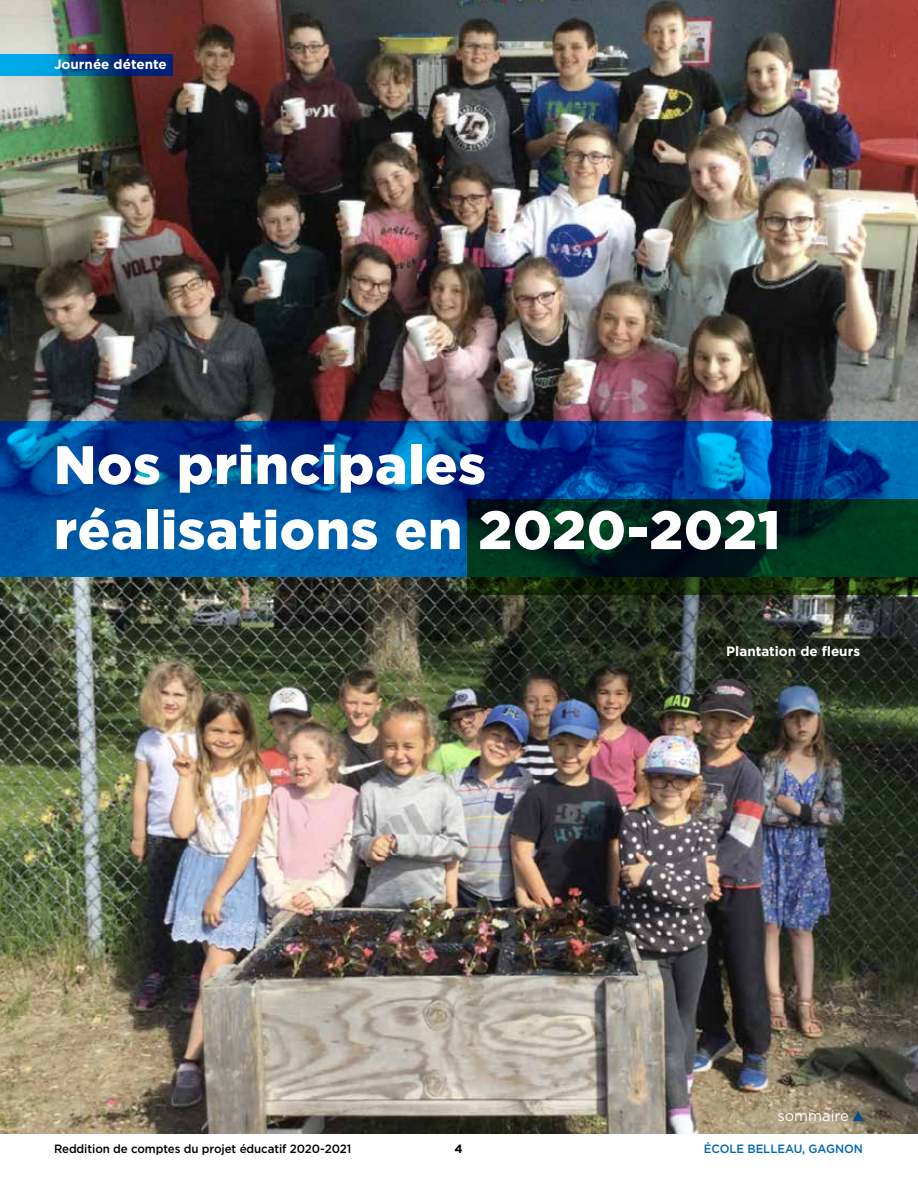
<style>
.page{position:relative;width:918px;height:1188px;background:#fff}
.page>*{position:absolute;margin:0;border:0;box-sizing:border-box;transform-origin:0 0}
.t1{font:900 54px/65.1px "Gotham";letter-spacing:.01em;color:#fff}
.t2{font:15px "Gotham";color:#fff}
.t3{font:700 13.5px "Gotham";color:#fff}
.t4{font:500 12px "Gotham";letter-spacing:-.005em;color:#000;scale:.96 1}
.t5{font:500 12px "Gotham";letter-spacing:-.005em;color:#0068b3;scale:.96 1}
.t6{font:700 12px "Gotham";color:#000}
</style>
<div class="page">
<img style="left:0;top:0;width:918px;height:1134px">
<svg style="left:0;top:421px;width:918px;height:156px;background:#00499b"></svg>
<svg style="left:0;top:54px;width:173px;height:21px;background:#005aa1"></svg>
<svg style="left:468px;top:499px;width:450px;height:96px;background:#042818"></svg>
<svg style="left:853px;top:1111px;width:11px;height:10px"></svg>
<p class="t3" style="left:54px;top:57px;width:114px">Journée détente</p>
<h1 class="t1" style="left:54px;top:431px;width:728px">Nos principales réalisations en 2020-2021</h1>
<p class="t3" style="left:726px;top:643px;width:135px">Plantation de fleurs</p>
<p class="t2" style="left:777px;top:1108px;width:73px">sommaire</p>
<p class="t4" style="left:54px;top:1142px;width:311px">Reddition de comptes du projet éducatif 2020-2021</p>
<p class="t6" style="left:455px;top:1142px;width:10px">4</p>
<p class="t5" style="left:704px;top:1142px;width:167px">ÉCOLE BELLEAU, GAGNON</p>
</div>
